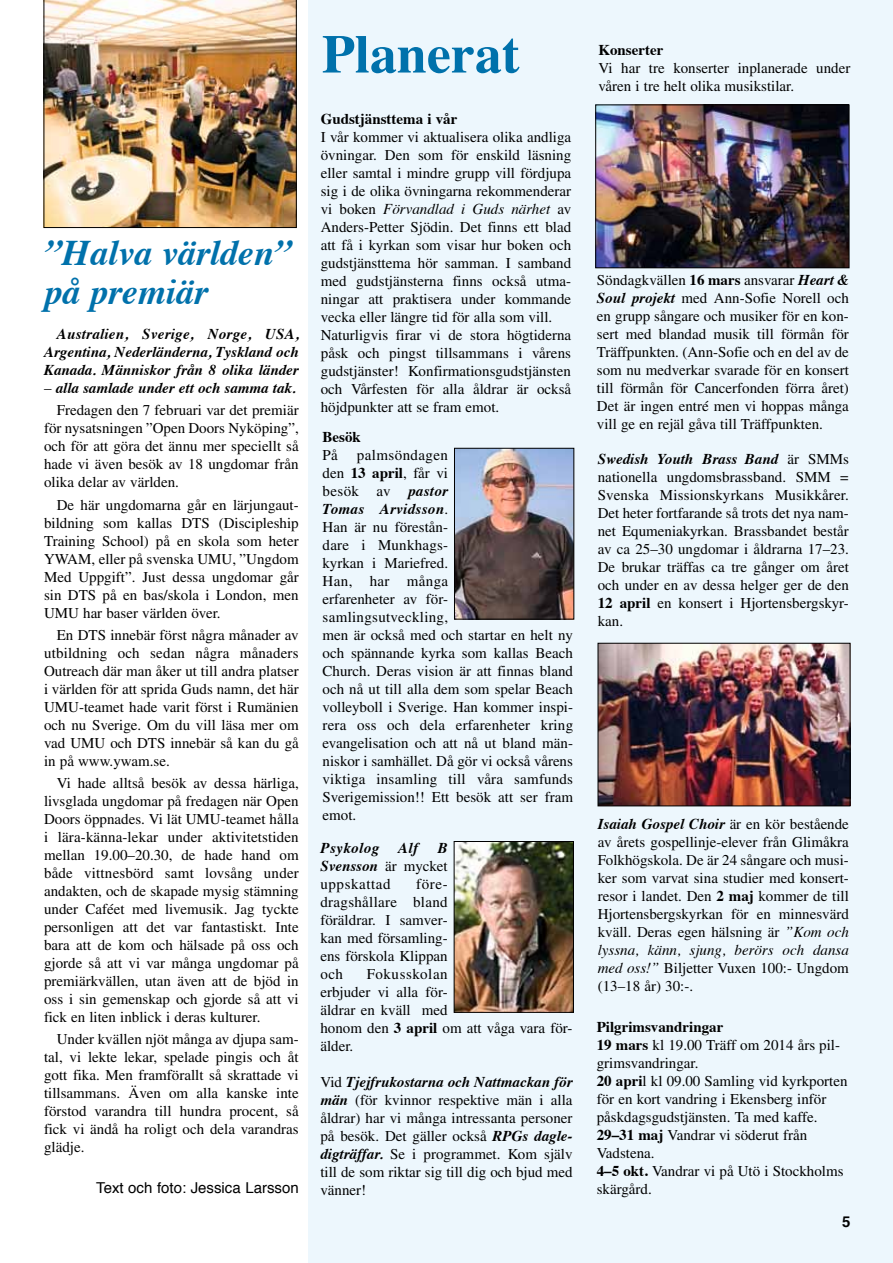
<style>
.page{position:relative;width:893px;height:1263px;background:#fff}
.page>*{position:absolute;margin:0;border:0;box-sizing:border-box;transform-origin:0 0}
.t1{font:700 54px "Times";color:#0071ab}
.t2{font:italic 700 36px/39px "Times";color:#0071ab}
.t3{font:15px/18px "Times";color:#000;text-align:justify}
.t4{font:italic 700 15px/18px "Times";color:#000;text-align:justify}
.t5{font:700 15px "Times";color:#000}
.t6{font:15px "Helvetica";color:#000}
.t7{font:italic 700 15px "Times";letter-spacing:.03em;color:#000}
.t8{font:700 15px "Helvetica";color:#000}
.s1{font-weight:700;font-style:italic}
.s2{font-style:italic}
.s3{font-weight:700}
</style>
<div class="page">
<div style="left:309px;top:0;width:584px;height:1263px;background:#edf7fd"></div>
<img style="left:44px;top:0;width:253px;height:228px">
<img style="left:600px;top:645px;width:248px;height:159px">
<div style="left:598px;top:643px;width:252px;height:163px;border:1px solid #000"></div>
<img style="left:597px;top:106px;width:250px;height:160px">
<div style="left:595px;top:104px;width:254px;height:164px;border:1px solid #000"></div>
<img style="left:456px;top:450px;width:116px;height:167px">
<div style="left:454px;top:448px;width:120px;height:171px;border:1px solid #000"></div>
<img style="left:456px;top:843px;width:116px;height:168px">
<div style="left:454px;top:841px;width:120px;height:172px;border:1px solid #000"></div>
<h2 class="t2" style="left:44px;top:230px;width:249px">”Halva världen” på premiär</h2>
<p class="t4" style="left:44px;top:324px;width:256px;text-indent:13px">Australien, Sverige, Norge, USA, Argentina, Nederländerna, Tyskland och Kanada. Människor från 8 olika länder</p>
<p class="t3" style="left:44px;top:377px;width:256px;line-height:22.2px;text-align:right">– <span class="s1">alla samlade under ett och samma tak.<br></span>Fredagen den 7 februari var det premiär</p>
<p class="t3" style="left:44px;top:419px;width:256px">för nysatsningen ”Open Doors Nyköping”, och för att göra det ännu mer speciellt så hade vi även besök av 18 ungdomar från olika delar av världen.</p>
<p class="t3" style="left:44px;top:495px;width:256px;text-indent:13px">De här ungdomarna går en lärjungaut&shy;bildning som kallas DTS (Discipleship Training School) på en skola som heter YWAM, eller på svenska UMU, ”Ungdom Med Uppgift”. Just dessa ungdomar går sin DTS på en bas/skola i London, men UMU har baser världen över.</p>
<p class="t3" style="left:44px;top:626px;width:256px;text-indent:13px">En DTS innebär först några månader av utbildning och sedan några månaders Outreach där man åker ut till andra platser i världen för att sprida Guds namn, det här UMU-teamet hade varit först i Rumänien och nu Sverige. Om du vill läsa mer om vad UMU och DTS innebär så kan du gå in på www.ywam.se.</p>
<p class="t3" style="left:44px;top:774px;width:256px;text-indent:13px">Vi hade alltså besök av dessa härliga, livsglada ungdomar på fredagen när Open Doors öppnades. Vi lät UMU-teamet hålla i lära-känna-lekar under aktivitetstiden mellan 19.00–20.30, de hade hand om både vittnesbörd samt lovsång under andakten, och de skapade mysig stämning under Caféet med livemusik. Jag tyckte personligen att det var fantastiskt. Inte bara att de kom och hälsade på oss och gjorde så att vi var många ungdomar på premiärkvällen, utan även att de bjöd in oss i sin gemenskap och gjorde så att vi fick en liten inblick i deras kulturer.</p>
<p class="t3" style="left:44px;top:1030px;width:256px;text-indent:13px">Under kvällen njöt många av djupa sam&shy;tal, vi lekte lekar, spelade pingis och åt gott fika. Men framförallt så skrattade vi tillsammans. Även om alla kanske inte förstod varandra till hundra procent, så fick vi ändå ha roligt och dela varandras glädje.</p>
<p class="t6" style="left:96px;top:1176px;width:204px">Text och foto: Jessica Larsson</p>
<h1 class="t1" style="left:322px;top:3px;width:199px">Planerat</h1>
<p class="t5" style="left:321px;top:104px;width:138px">Gudstjänsttema i vår</p>
<p class="t3" style="left:321px;top:128px;width:252px;text-align:left">I vår kommer vi aktualisera olika andliga övningar. Den som för enskild läsning eller samtal i mindre grupp vill fördjupa sig i de olika övningarna rekommenderar vi boken <span class="s2">Förvandlad i Guds närhet</span> av Anders-Petter Sjödin. Det finns ett blad att få i kyrkan som visar hur boken och gudstjänsttema hör samman. I samband med gudstjänsterna finns också utma&shy;ningar att praktisera under kommande vecka eller längre tid för alla som vill.<br>Naturligvis firar vi de stora högtiderna påsk och pingst tillsammans i vårens gudstjänster! Konfirmationsgudstjänsten och Vårfesten för alla åldrar är också höjdpunkter att se fram emot.</p>
<p class="t5" style="left:323px;top:423px;width:40px">Besök</p>
<p class="t3" style="left:323px;top:446px;width:17px">På</p>
<p class="t3" style="left:323px;top:446px;width:252px;text-align:left;text-indent:34px">palmsöndagen<br>den <span class="s3">13 april</span>, får vi<br>besök av <span class="s1">pastor<br>Tomas Arvidsson</span>.<br>Han är nu förestån-<br>dare i Munkhags-<br>kyrkan i Mariefred.<br>Han, har många<br>erfarenheter av för&shy;samlingsutveckling,<br>men är också med och startar en helt ny och spännande kyrka som kallas Beach<br>Church. Deras vision är att finnas bland och nå ut till alla dem som spelar Beach volleyboll i Sverige. Han kommer inspi&shy;rera oss och dela erfarenheter kring evangelisation och att nå ut bland män&shy;niskor i samhället. Då gör vi också vårens viktiga insamling till våra samfunds<br>Sverigemission!! Ett besök att ser fram emot.</p>
<p class="t7" style="left:320px;top:834px;width:60px">Psykolog</p>
<p class="t4" style="left:398px;top:838px;width:22px">Alf</p>
<p class="t3" style="left:320px;top:839px;width:129px;text-indent:117px"><span class="s1">B Svensson</span> är mycket uppskattad</p>
<p class="t3" style="left:320px;top:875px;width:129px;text-indent:96px">före&shy;dragshållare bland föräldrar. I samver&shy;kan med församling&shy;ens förskola Klippan och</p>
<p class="t3" style="left:320px;top:965px;width:254px;text-align:left;text-indent:46px">Fokusskolan<br>erbjuder vi alla för-<br>äldrar en kväll med<br>honom den <span class="s3">3 april</span> om att våga vara för&shy;älder.</p>
<p class="t3" style="left:320px;top:1073px;width:254px">Vid <span class="s1">Tjejfrukostarna och Nattmackan för män</span> (för kvinnor respektive män i alla åldrar) har vi många intressanta personer på besök. Det gäller också <span class="s1">RPGs dagle&shy;digträffar.</span> Se i programmet. Kom själv till de som riktar sig till dig och bjud med vänner!</p>
<p class="t5" style="left:598px;top:35px;width:66px">Konserter</p>
<p class="t3" style="left:598px;top:59px;width:253px">Vi har tre konserter inplanerade under våren i tre helt olika musikstilar.</p>
<p class="t3" style="left:597px;top:271px;width:253px">Söndagkvällen <span class="s3">16 mars</span> ansvarar <span class="s1">Heart &amp; Soul projekt</span> med Ann-Sofie Norell och en grupp sångare och musiker för en kon&shy;sert med blandad musik till förmån för Träffpunkten. (Ann-Sofie och en del av de som nu medverkar svarade för en konsert till förmån för Cancerfonden förra året)<br>Det är ingen entré men vi hoppas många vill ge en rejäl gåva till Träffpunkten.</p>
<p class="t3" style="left:598px;top:450px;width:253px"><span class="s1">Swedish Youth Brass Band</span> är SMMs nationella ungdomsbrassband. SMM = Svenska Missionskyrkans Musikkårer.<br>Det heter fortfarande så trots det nya nam&shy;net Equmeniakyrkan. Brassbandet består av ca 25–30 ungdomar i åldrarna 17–23.<br>De brukar träffas ca tre gånger om året och under en av dessa helger ger de den <span class="s3">12 april</span> en konsert i Hjortensbergskyr&shy;kan.</p>
<p class="t3" style="left:598px;top:815px;width:253px"><span class="s1">Isaiah Gospel Choir</span> är en kör bestående av årets gospellinje-elever från Glimåkra Folkhögskola. De är 24 sångare och musi&shy;ker som varvat sina studier med konsert&shy;resor i landet. Den <span class="s3">2 maj</span> kommer de till Hjortensbergskyrkan för en minnesvärd kväll. Deras egen hälsning är <span class="s2">”Kom och lyssna, känn, sjung, berörs och dansa med oss!”</span> Biljetter Vuxen 100:- Ungdom (13–18 år) 30:-.</p>
<p class="t3" style="left:597px;top:1018px;width:252px;text-align:left"><span class="s3">Pilgrimsvandringar<br>19 mars</span> kl 19.00 Träff om 2014 års pil&shy;grimsvandringar.<br><span class="s3">20 apri</span>l kl 09.00 Samling vid kyrkporten för en kort vandring i Ekensberg inför påskdagsgudstjänsten. Ta med kaffe.<br><span class="s3">29–31 maj</span> Vandrar vi söderut från<br>Vadstena.<br><span class="s3">4–5 okt.</span> Vandrar vi på Utö i Stockholms skärgård.</p>
<p class="t8" style="left:842px;top:1209px;width:10px">5</p>
</div>
